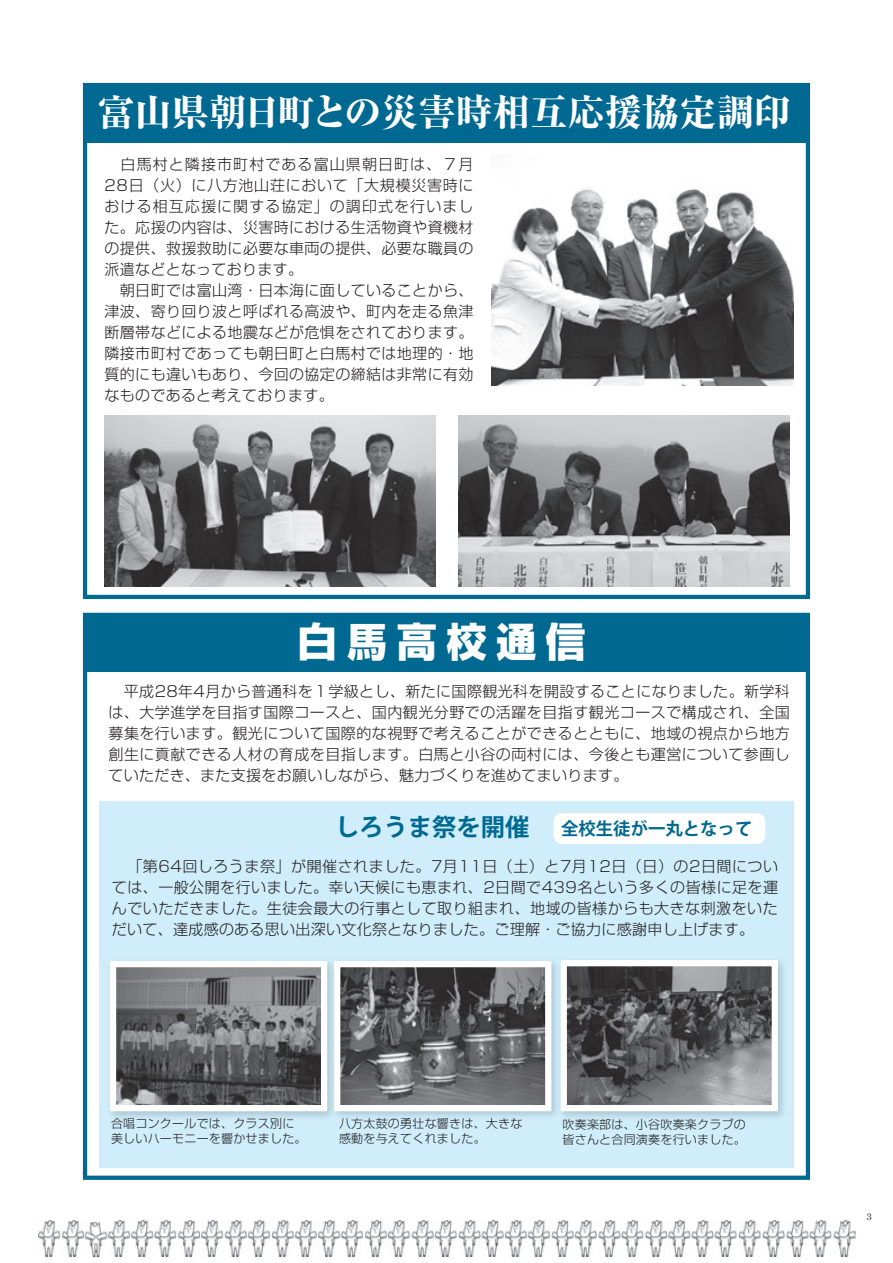
<style>
.page{position:relative;width:893px;height:1263px;background:#fff}
.page>*{position:absolute;margin:0;border:0;box-sizing:border-box;transform-origin:0 0}
.t1{font:800 40.05px "Shin Go Pr 6 N";letter-spacing:.24em;color:#fff}
.t2{font:800 37.2px "Ryumin Pr 5";color:#fff}
.t3{font:700 24.3px "Koz Go Pr 6 N";color:#006991}
.t4{font:700 17.4px "Koz Go Pr 6 N";color:#006991}
.t5{font:300 15px/21px "Shin Go Pr 6 N";letter-spacing:.025em;color:#231f20;text-align:justify}
.t6{font:300 12px/15px "Shin Go Pr 6 N";letter-spacing:.02em;color:#231f20}
.t7{font:9.6px "Century";color:#231f20}
</style>
<div class="page">
<div style="left:99px;top:802px;width:694px;height:366px;background:#cfedfb"></div>
<div style="left:83px;top:613px;width:727px;height:567px;border:4px solid #006991"></div>
<div style="left:85px;top:615px;width:723px;height:56px;background:#006991"></div>
<div style="left:85px;top:86px;width:723px;height:56px;background:#006991"></div>
<div style="left:83px;top:83px;width:727px;height:516px;border:4px solid #006991"></div>
<img style="left:340px;top:961px;width:214px;height:156px">
<img style="left:341px;top:968px;width:203px;height:136px">
<div style="left:334px;top:961px;width:217px;height:150px;border:6px solid #fff"></div>
<img style="left:111px;top:961px;width:229px;height:156px">
<img style="left:117px;top:968px;width:203px;height:136px">
<div style="left:110px;top:961px;width:217px;height:150px;border:6px solid #fff"></div>
<img style="left:554px;top:960px;width:229px;height:157px">
<img style="left:568px;top:967px;width:203px;height:137px">
<div style="left:561px;top:960px;width:217px;height:151px;border:6px solid #fff"></div>
<div style="left:554px;top:813px;width:211px;height:31px;background:#fff;border-radius:9px"></div>
<img style="left:491px;top:189px;width:302px;height:196px">
<img style="left:105px;top:415px;width:330px;height:171px">
<img style="left:459px;top:415px;width:331px;height:171px">
<img style="left:39px;top:1220px;width:817px;height:37px">
<h2 class="t2" style="left:97px;top:83px;width:695px">富山県朝日町との災害時相互応援協定調印</h2>
<p class="t5" style="left:104px;top:152px;width:371px;text-align:left">　白馬村と隣接市町村である富山県朝日町は、７月<br>28日（火）に八方池山荘において「大規模災害時における相互応援に関する協定」の調印式を行いました。応援の内容は、災害時における生活物資や資機材の提供、救援救助に必要な車両の提供、必要な職員の派遣などとなっております。<br>　朝日町では富山湾・日本海に面していることから、津波、寄り回り波と呼ばれる高波や、町内を走る魚津断層帯などによる地震などが危惧をされております。隣接市町村であっても朝日町と白馬村では地理的・地質的にも違いもあり、今回の協定の締結は非常に有効なものであると考えております。</p>
<h1 class="t1" style="left:297px;top:610px;width:290px">白馬高校通信</h1>
<p class="t5" style="left:108px;top:680px;width:683px">　平成28年4月から普通科を１学級とし、新たに国際観光科を開設することになりました。新学科は、大学進学を目指す国際コースと、国内観光分野での活躍を目指す観光コースで構成され、全国募集を行います。観光について国際的な視野で考えることができるとともに、地域の視点から地方創生に貢献できる人材の育成を目指します。白馬と小谷の両村には、今後とも運営について参画していただき、また支援をお願いしながら、魅力づくりを進めてまいります。</p>
<h3 class="t3" style="left:335px;top:814px;width:196px">しろうま祭を開催</h3>
<p class="t4" style="left:561px;top:819px;width:193px">全校生徒が一丸となって</p>
<p class="t5" style="left:112px;top:854px;width:668px">　「第64回しろうま祭」が開催されました。7月11日（土）と7月12日（日）の2日間については、一般公開を行いました。幸い天候にも恵まれ、2日間で439名という多くの皆様に足を運んでいただきました。生徒会最大の行事として取り組まれ、地域の皆様からも大きな刺激をいただいて、達成感のある思い出深い文化祭となりました。ご理解・ご協力に感謝申し上げます。</p>
<p class="t6" style="left:111px;top:1115px;width:197px">合唱コンクールでは、クラス別に美しいハーモニーを響かせました。</p>
<p class="t6" style="left:339px;top:1115px;width:185px">八方太鼓の勇壮な響きは、大きな感動を与えてくれました。</p>
<p class="t6" style="left:562px;top:1116px;width:185px">吹奏楽部は、小谷吹奏楽クラブの皆さんと合同演奏を行いました。</p>
<p class="t7" style="left:866px;top:1208px;width:7px">3</p>
</div>
